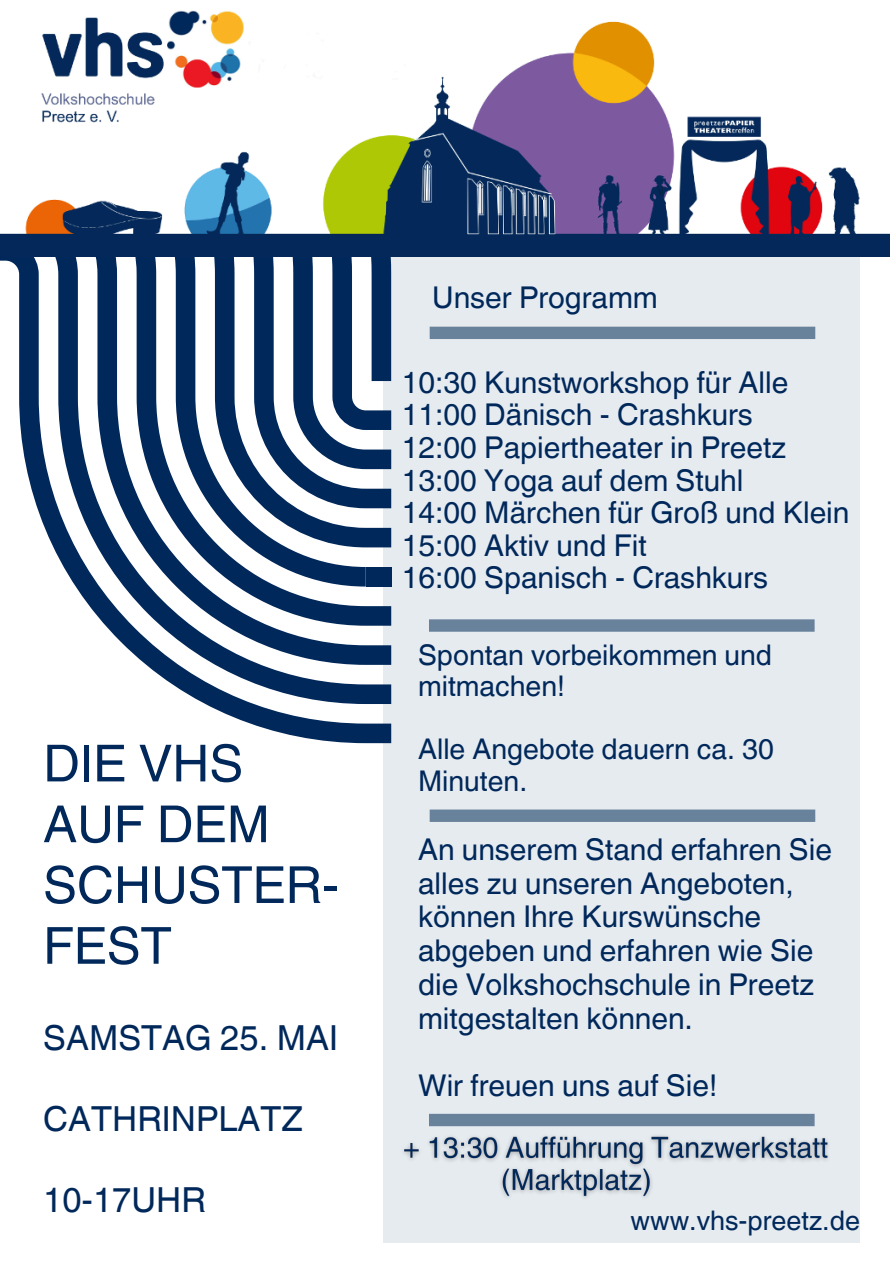
<style>
.page{position:relative;width:894px;height:1264px;background:#fff}
.page>*{position:absolute;margin:0;border:0;box-sizing:border-box;transform-origin:0 0}
.t1{font:51px/60.8px "Helvetica World";color:#00285a}
.t2{font:34.5px "Helvetica World";color:#00285a}
.t3{font:30px/33.8px "Helvetica World";color:#00285a}
.t4{font:28.5px/31.5px "Helvetica World";color:#00285a}
.t5{font:27px "Helvetica World";color:#00285a}
</style>
<div class="page">
<div style="left:383px;top:25px;width:476px;height:1217px;background:#e6ebf0"></div>
<div style="left:429px;top:327px;width:386px;height:12px;background:#69829b"></div>
<div style="left:429px;top:619px;width:385px;height:12px;background:#69829b"></div>
<div style="left:429px;top:809px;width:386px;height:13px;background:#69829b"></div>
<svg style="left:205px;top:704px;width:186px;height:39px"></svg>
<svg style="left:146px;top:665px;width:245px;height:39px"></svg>
<svg style="left:105px;top:625px;width:286px;height:40px"></svg>
<svg style="left:75px;top:547px;width:316px;height:78px"></svg>
<svg style="left:0;top:256px;width:391px;height:291px"></svg>
<svg style="left:5px;top:256px;width:360px;height:330px"></svg>
<div style="left:365px;top:567px;width:26px;height:19px;background:#00285a"></div>
<img style="left:0;top:10px;width:889px;height:246px">
<img style="left:404px;top:1135px;width:425px;height:63px">
<div style="left:429px;top:1113px;width:385px;height:13px;background:#69829b"></div>
<p class="t1" style="left:43px;top:733px;width:297px">DIE VHS<br>AUF DEM<br>SCHUSTER-<br>FEST</p>
<p class="t2" style="left:43px;top:1017px;width:296px">SAMSTAG 25. MAI</p>
<h1 class="t2" style="left:43px;top:1098px;width:261px">CATHRINPLATZ</h1>
<h2 class="t2" style="left:43px;top:1179px;width:164px">10-17UHR</h2>
<p class="t3" style="left:432px;top:281px;width:227px">Unser Programm</p>
<p class="t3" style="left:402px;top:365px;width:388px">10:30 Kunstworkshop für Alle</p>
<p class="t3" style="left:402px;top:398px;width:352px">11:00 Dänisch - Crashkurs</p>
<p class="t3" style="left:402px;top:430px;width:386px">12:00 Papiertheater in Preetz</p>
<p class="t3" style="left:402px;top:463px;width:343px">13:00 Yoga auf dem Stuhl</p>
<p class="t3" style="left:402px;top:496px;width:449px">14:00 Märchen für Groß und Klein</p>
<p class="t3" style="left:402px;top:528px;width:246px">15:00 Aktiv und Fit</p>
<p class="t3" style="left:402px;top:561px;width:367px">16:00 Spanisch - Crashkurs</p>
<p class="t4" style="left:418px;top:639px;width:355px">Spontan vorbeikommen und mitmachen!</p>
<p class="t4" style="left:418px;top:733px;width:357px">Alle Angebote dauern ca. 30<br>Minuten.</p>
<p class="t3" style="left:418px;top:832px;width:415px">An unserem Stand erfahren Sie alles zu unseren Angeboten, können Ihre Kurswünsche abgeben und erfahren wie Sie die Volkshochschule in Preetz mitgestalten können.</p>
<p class="t3" style="left:418px;top:1068px;width:301px">Wir freuen uns auf Sie!</p>
<h2 class="t5" style="left:630px;top:1204px;width:231px">www.vhs-preetz.de</h2>
</div>
